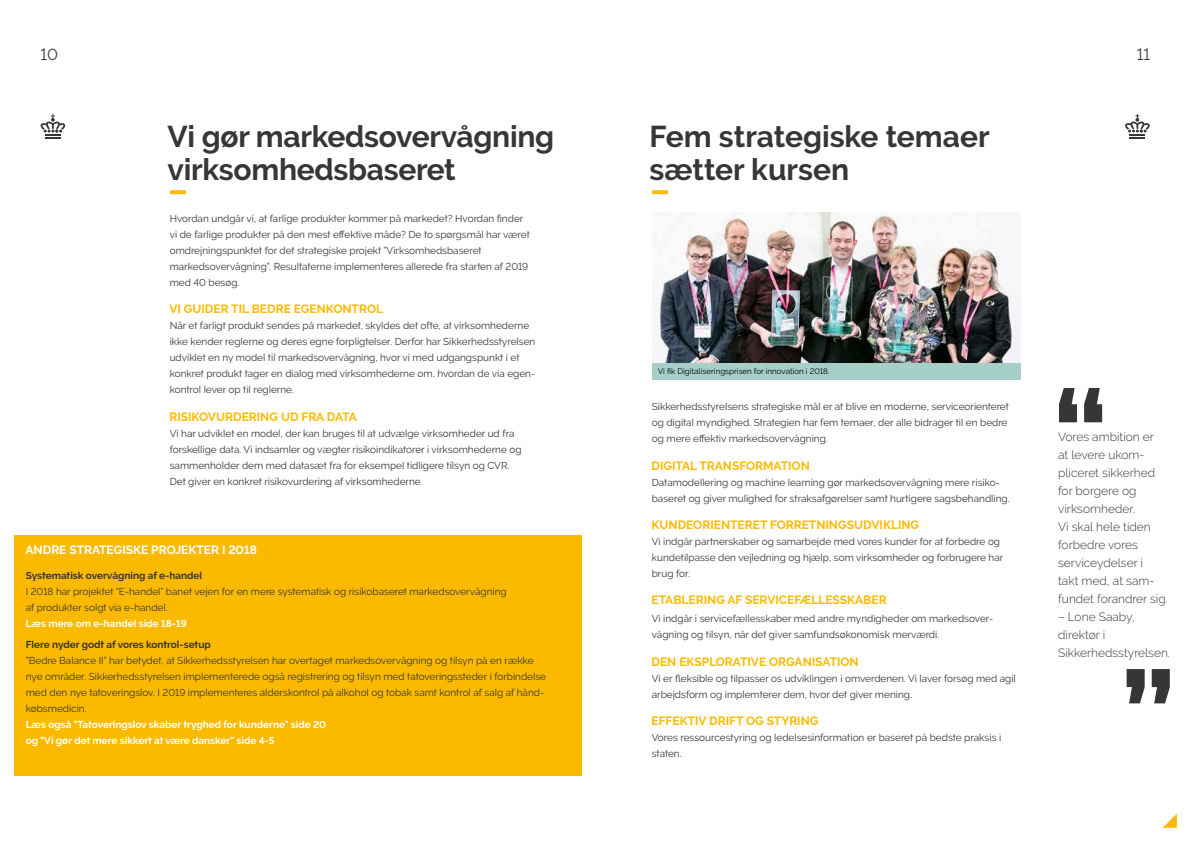
<style>
.page{position:relative;width:1191px;height:842px;background:#fff}
.page>*{position:absolute;margin:0;border:0;box-sizing:border-box;transform-origin:0 0}
.t1{font:700 30px/33px "Raleway";letter-spacing:-.01em;color:#373636}
.t2{font:16px "Raleway";color:#373636}
.t3{font:700 12px "Raleway";color:#fbba00}
.t4{font:300 12px/18px "Raleway";color:#373636}
.t5{font:700 12px "Raleway";color:#fff}
.t6{font:10px/16px "Raleway";color:#373636}
.t7{font:700 10px/16px "Raleway";color:#fff}
.t8{font:700 10px "Raleway";color:#373636}
.t9{font:8px "Raleway";color:#000}
</style>
<div class="page">
<svg style="left:1162px;top:814px;width:14px;height:14px"></svg>
<svg style="left:652px;top:190px;width:16px;height:4px"></svg>
<svg style="left:170px;top:190px;width:16px;height:4px"></svg>
<svg style="left:41px;top:114px;width:24px;height:24px"></svg>
<svg style="left:1125px;top:114px;width:24px;height:24px"></svg>
<div style="left:14px;top:535px;width:567px;height:240px;background:#fbba00"></div>
<img style="left:652px;top:213px;width:368px;height:150px">
<svg style="left:1059px;top:388px;width:43px;height:34px"></svg>
<svg style="left:1126px;top:669px;width:43px;height:34px"></svg>
<div style="left:652px;top:363px;width:368px;height:17px;background:#a6cfc8"></div>
<h2 class="t2" style="left:41px;top:45px;width:19px">10</h2>
<h2 class="t2" style="left:1136px;top:45px;width:15px">11</h2>
<h1 class="t1" style="left:168px;top:120px;width:388px">Vi gør markedsovervågning virksomhedsbaseret</h1>
<p class="t6" style="left:170px;top:210px;width:362px">Hvordan undgår vi, at farlige produkter kommer på markedet? Hvordan finder vi de farlige produkter på den mest effektive måde? De to spørgsmål har været omdrejningspunktet for det strategiske projekt ”Virksomhedsbaseret markedsovervågning”. Resultaterne implementeres allerede fra starten af 2019 med 40 besøg.</p>
<p class="t3" style="left:169px;top:302px;width:215px">VI GUIDER TIL BEDRE EGENKONTROL</p>
<p class="t6" style="left:170px;top:318px;width:367px">Når et farligt produkt sendes på markedet, skyldes det ofte, at virksomhederne ikke kender reglerne og deres egne forpligtelser. Derfor har Sikkerhedsstyrelsen udviklet en ny model til markedsovervågning, hvor vi med udgangspunkt i et konkret produkt tager en dialog med virksomhederne om, hvordan de via egen&shy;kontrol lever op til reglerne.</p>
<p class="t3" style="left:169px;top:410px;width:189px">RISIKOVURDERING UD FRA DATA</p>
<p class="t6" style="left:170px;top:425px;width:353px">Vi har udviklet en model, der kan bruges til at udvælge virksomheder ud fra forskellige data. Vi indsamler og vægter risikoindikatorer i virksomhederne og sammenholder dem med datasæt fra for eksempel tidligere tilsyn og CVR.<br>Det giver en konkret risikovurdering af virksomhederne.</p>
<p class="t5" style="left:26px;top:543px;width:233px">ANDRE STRATEGISKE PROJEKTER I 2018</p>
<p class="t8" style="left:26px;top:569px;width:178px">Systematisk overvågning af e-handel</p>
<p class="t6" style="left:26px;top:583px;width:482px">I 2018 har projektet ”E-handel” banet vejen for en mere systematisk og risikobaseret markedsovervågning af produkter solgt via e-handel.</p>
<p class="t7" style="left:26px;top:615px;width:162px">Læs mere om e-handel side 18-19</p>
<p class="t8" style="left:26px;top:639px;width:187px">Flere nyder godt af vores kontrol-setup</p>
<p class="t6" style="left:26px;top:653px;width:522px">”Bedre Balance II” har betydet, at Sikkerhedsstyrelsen har overtaget markedsovervågning og tilsyn på en række nye områder. Sikkerhedsstyrelsen implementerede også registrering og tilsyn med tatoveringssteder i forbindelse med den nye tatoveringslov. I 2019 implementeres alderskontrol på alkohol og tobak samt kontrol af salg af hånd&shy;købsmedicin.</p>
<p class="t7" style="left:26px;top:717px;width:302px">Læs også "Tatoveringslov skaber tryghed for kunderne" side 20 og "Vi gør det mere sikkert at være dansker" side 4-5</p>
<h1 class="t1" style="left:649px;top:120px;width:341px">Fem strategiske temaer sætter kursen</h1>
<p class="t9" style="left:658px;top:366px;width:173px">Vi fik Digitaliseringsprisen for innovation i 2018.</p>
<p class="t6" style="left:652px;top:399px;width:359px">Sikkerhedsstyrelsens strategiske mål er at blive en moderne, serviceorienteret og digital myndighed. Strategien har fem temaer, der alle bidrager til en bedre og mere effektiv markedsovervågning.</p>
<p class="t3" style="left:651px;top:459px;width:160px">DIGITAL TRANSFORMATION</p>
<p class="t6" style="left:652px;top:474px;width:359px">Datamodellering og machine learning gør markedsovervågning mere risiko&shy;baseret og giver mulighed for straksafgørelser samt hurtigere sagsbehandling.</p>
<p class="t3" style="left:651px;top:518px;width:269px">KUNDEORIENTERET FORRETNINGSUDVIKLING</p>
<p class="t6" style="left:652px;top:533px;width:353px">Vi indgår partnerskaber og samarbejde med vores kunder for at forbedre og kundetilpasse den vejledning og hjælp, som virksomheder og forbrugere har brug for.</p>
<p class="t3" style="left:651px;top:593px;width:237px">ETABLERING AF SERVICEFÆLLESSKABER</p>
<p class="t6" style="left:652px;top:611px;width:343px">Vi indgår i servicefællesskaber med andre myndigheder om markedsover&shy;vågning og tilsyn, når det giver samfundsøkonomisk merværdi.</p>
<p class="t3" style="left:651px;top:655px;width:209px">DEN EKSPLORATIVE ORGANISATION</p>
<p class="t6" style="left:652px;top:670px;width:366px">Vi er fleksible og tilpasser os udviklingen i omverdenen. Vi laver forsøg med agil arbejdsform og implemterer dem, hvor det giver mening.</p>
<p class="t3" style="left:651px;top:714px;width:169px">EFFEKTIV DRIFT OG STYRING</p>
<p class="t6" style="left:652px;top:729px;width:351px">Vores ressourcestyring og ledelsesinformation er baseret på bedste praksis i staten.</p>
<p class="t4" style="left:1058px;top:427px;width:111px">Vores ambition er<br>at levere ukom&shy;pliceret sikkerhed for borgere og virksomheder.<br>Vi skal hele tiden forbedre vores serviceydelser i<br>takt med, at sam&shy;fundet forandrer sig.</p>
<p class="t4" style="left:1058px;top:607px;width:113px">– Lone Saaby, direktør i<br>Sikkerhedsstyrelsen.</p>
</div>
